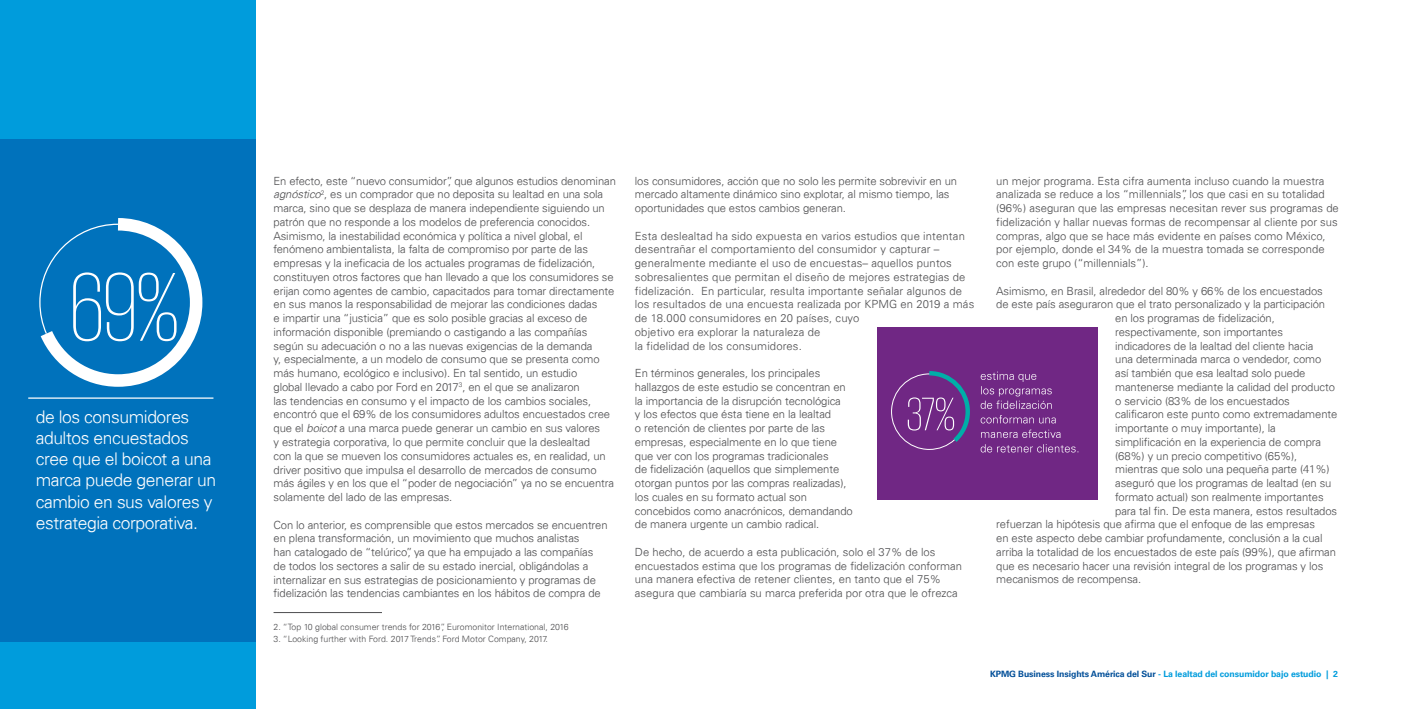
<style>
.page{position:relative;width:1418px;height:709px;background:#fff}
.page>*{position:absolute;margin:0;border:0;box-sizing:border-box;transform-origin:0 0}
.t1{font:200 100px "KPMG";color:#fff}
.t2{font:300 17.5px/21.2px "Univers 45";letter-spacing:-.025em;color:#fff}
.t3{font:300 11.25px/13.8px "Univers 45";letter-spacing:-.01em;color:#4d4d4f}
.t4{font:300 11.25px/13.8px "Univers 45";letter-spacing:.01em;color:#4d4d4f}
.t5{font:300 8.75px "Univers 45";color:#4d4d4f}
.t6{font:700 8.75px "Univers 65";letter-spacing:-.01em;color:#009cdc}
.s1{font-style:italic}
.s2{color:#004e98}
</style>
<div class="page">
<div style="left:0;top:0;width:255px;height:709px;background:#009cdc"></div>
<div style="left:0;top:140px;width:255px;height:502px;background:#0072bc"></div>
<hr style="left:28px;top:397px;width:185px;height:2px;background:#fff">
<svg style="left:39px;top:218px;width:164px;height:169px"></svg>
<hr style="left:273px;top:612px;width:109px;height:1px;background:#4d4d4f">
<div style="left:877px;top:328px;width:220px;height:172px;background:#702784"></div>
<svg style="left:980px;top:444px;width:98px;height:8px"></svg>
<svg style="left:981px;top:429px;width:79px;height:9px"></svg>
<svg style="left:980px;top:415px;width:75px;height:8px"></svg>
<svg style="left:980px;top:371px;width:71px;height:38px"></svg>
<svg style="left:891px;top:371px;width:79px;height:79px"></svg>
<h1 class="t1" style="left:70px;top:259px;width:110px">69%</h1>
<h2 class="t2" style="left:36px;top:406px;width:182px">de los consumidores adultos encuestados cree que el boicot a una marca puede generar un cambio en sus valores y estrategia corporativa.</h2>
<p class="t3" style="left:273px;top:174px;width:344px">En efecto, este “nuevo consumidor”, que algunos estudios denominan <span class="s1">agnóstico</span><sup>2</sup>, es un comprador que no deposita su lealtad en una sola marca, sino que se desplaza de manera independiente siguiendo un patrón que no responde a los modelos de preferencia conocidos.<br>Asimismo, la inestabilidad económica y política a nivel global, el fenómeno ambientalista, la falta de compromiso por parte de las empresas y la ineficacia de los actuales programas de fidelización, constituyen otros factores que han llevado a que los consumidores se erijan como agentes de cambio, capacitados para tomar directamente en sus manos la responsabilidad de mejorar las condiciones dadas<br>e impartir una “justicia” que es solo posible gracias al exceso de información disponible (premiando o castigando a las compañías según su adecuación o no a las nuevas exigencias de la demanda<br>y, especialmente, a un modelo de consumo que se presenta como más humano, ecológico e inclusivo). En tal sentido, un estudio<br>global llevado a cabo por Ford en 2017<sup>3</sup>, en el que se analizaron<br>las tendencias en consumo y el impacto de los cambios sociales, encontró que el 69% de los consumidores adultos encuestados cree que el <span class="s1">boicot</span> a una marca puede generar un cambio en sus valores<br>y estrategia corporativa, lo que permite concluir que la deslealtad<br>con la que se mueven los consumidores actuales es, en realidad, un driver positivo que impulsa el desarrollo de mercados de consumo más ágiles y en los que el “poder de negociación” ya no se encuentra solamente del lado de las empresas.</p>
<p class="t3" style="left:273px;top:517px;width:335px">Con lo anterior, es comprensible que estos mercados se encuentren en plena transformación, un movimiento que muchos analistas<br>han catalogado de “telúrico”, ya que ha empujado a las compañías de todos los sectores a salir de su estado inercial, obligándolas a internalizar en sus estrategias de posicionamiento y programas de fidelización las tendencias cambiantes en los hábitos de compra de</p>
<p class="t5" style="left:273px;top:622px;width:297px">2. “Top 10 global consumer trends for 2016”, Euromonitor International, 2016</p>
<p class="t5" style="left:273px;top:633px;width:276px">3. “Looking further with Ford. 2017 Trends”. Ford Motor Company, 2017.</p>
<p class="t3" style="left:635px;top:174px;width:324px">los consumidores, acción que no solo les permite sobrevivir en un mercado altamente dinámico sino explotar, al mismo tiempo, las oportunidades que estos cambios generan.</p>
<p class="t4" style="left:635px;top:229px;width:341px">Esta deslealtad ha sido expuesta en varios estudios que intentan desentrañar el comportamiento del consumidor y capturar – generalmente mediante el uso de encuestas– aquellos puntos sobresalientes que permitan el diseño de mejores estrategias de fidelización. En particular, resulta importante señalar algunos de los resultados de una encuesta realizada por KPMG en 2019 a más de 18.000 consumidores en 20 países, cuyo<br>objetivo era explorar la naturaleza de<br>la fidelidad de los consumidores.</p>
<p class="t3" style="left:635px;top:366px;width:219px">En términos generales, los principales hallazgos de este estudio se concentran en la importancia de la disrupción tecnológica<br>y los efectos que ésta tiene en la lealtad<br>o retención de clientes por parte de las empresas, especialmente en lo que tiene que ver con los programas tradicionales<br>de fidelización (aquellos que simplemente otorgan puntos por las compras realizadas), los cuales en su formato actual son concebidos como anacrónicos, demandando de manera urgente un cambio radical.</p>
<p class="t3" style="left:635px;top:545px;width:328px">De hecho, de acuerdo a esta publicación, solo el 37% de los encuestados estima que los programas de fidelización conforman una manera efectiva de retener clientes, en tanto que el 75% asegura que cambiaría su marca preferida por otra que le ofrezca</p>
<p class="t3" style="left:996px;top:174px;width:344px">un mejor programa. Esta cifra aumenta incluso cuando la muestra analizada se reduce a los “millennials”, los que casi en su totalidad (96%) aseguran que las empresas necesitan rever sus programas de fidelización y hallar nuevas formas de recompensar al cliente por sus compras, algo que se hace más evidente en países como México, por ejemplo, donde el 34% de la muestra tomada se corresponde con este grupo (“millennials”).</p>
<p class="t3" style="left:996px;top:284px;width:328px">Asimismo, en Brasil, alrededor del 80% y 66% de los encuestados</p>
<p class="t3" style="left:996px;top:297px;width:330px">de este país aseguraron que el trato personalizado y la participación</p>
<p class="t3" style="left:1115px;top:311px;width:161px">en los programas de fidelización,</p>
<p class="t3" style="left:1115px;top:325px;width:169px">respectivamente, son importantes</p>
<p class="t3" style="left:1115px;top:339px;width:200px">indicadores de la lealtad del cliente hacia</p>
<p class="t3" style="left:1115px;top:352px;width:208px">una determinada marca o vendedor, como</p>
<p class="t3" style="left:1115px;top:366px;width:192px">así también que esa lealtad solo puede</p>
<p class="t3" style="left:1115px;top:380px;width:221px">mantenerse mediante la calidad del producto</p>
<p class="t3" style="left:1115px;top:394px;width:176px">o servicio (83% de los encuestados</p>
<p class="t3" style="left:1115px;top:407px;width:224px">calificaron este punto como extremadamente</p>
<p class="t3" style="left:1115px;top:421px;width:162px">importante o muy importante), la</p>
<p class="t3" style="left:1115px;top:435px;width:207px">simplificación en la experiencia de compra</p>
<p class="t3" style="left:1115px;top:449px;width:184px">(68%) y un precio competitivo (65%),</p>
<p class="t3" style="left:1115px;top:462px;width:216px">mientras que solo una pequeña parte (41%)</p>
<p class="t3" style="left:1115px;top:476px;width:218px">aseguró que los programas de lealtad (en su</p>
<p class="t3" style="left:1115px;top:490px;width:210px">formato actual) son realmente importantes</p>
<p class="t3" style="left:1115px;top:504px;width:223px">para tal fin. De esta manera, estos resultados</p>
<p class="t3" style="left:996px;top:517px;width:320px">refuerzan la hipótesis que afirma que el enfoque de las empresas</p>
<p class="t3" style="left:996px;top:531px;width:328px">en este aspecto debe cambiar profundamente, conclusión a la cual</p>
<p class="t3" style="left:996px;top:545px;width:341px">arriba la totalidad de los encuestados de este país (99%), que afirman</p>
<p class="t3" style="left:996px;top:558px;width:328px">que es necesario hacer una revisión integral de los programas y los</p>
<p class="t3" style="left:996px;top:572px;width:146px">mecanismos de recompensa.</p>
<p class="t6" style="left:990px;top:668px;width:349px"><span class="s2">KPMG Business Insights América del Sur</span> - La lealtad del consumidor bajo estudio | 2</p>
</div>
